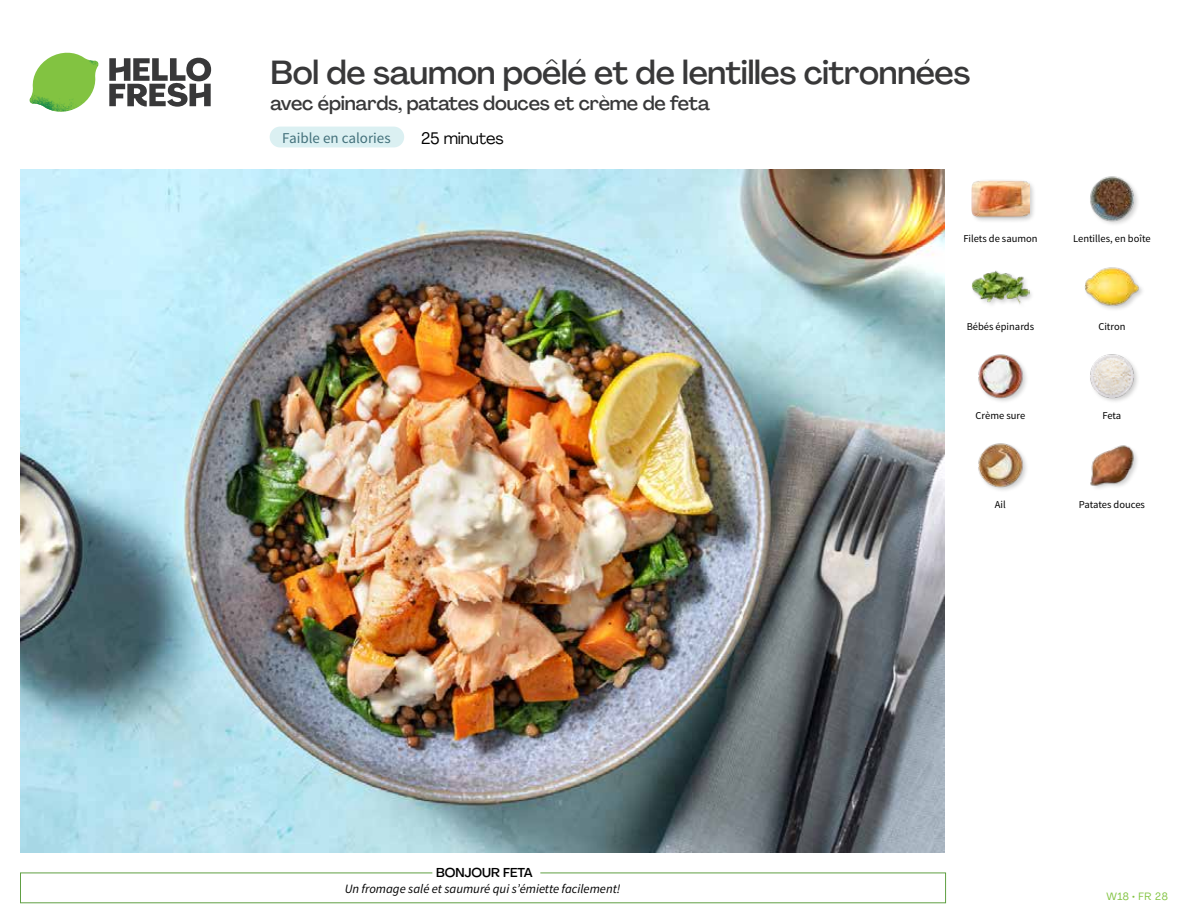
<style>
.page{position:relative;width:1188px;height:918px;background:#fff}
.page>*{position:absolute;margin:0;border:0;box-sizing:border-box;transform-origin:0 0}
.t1{font:500 33px "Agrandir";letter-spacing:-.01em;color:#383839}
.t2{font:500 19.5px "Agrandir";letter-spacing:-.01em;color:#383839}
.t3{font:16.5px "Agrandir";letter-spacing:-.01em;color:#000}
.t4{font:15px "Source Sans Pro";color:#43717b}
.t5{font:italic 12.75px "Source Sans Pro";color:#000}
.t6{font:500 12.75px "Agrandir";color:#000}
.t7{font:10.5px "Source Sans Pro";color:#000}
.t8{font:10.5px "Agrandir";letter-spacing:.05em;color:#82c341}
</style>
<div class="page">
<div style="left:270px;top:127px;width:134px;height:20px;background:#dbf0f2;border-radius:10px"></div>
<svg style="left:109px;top:57px;width:102px;height:50px"></svg>
<svg style="left:34px;top:53px;width:62px;height:40px"></svg>
<img style="left:67px;top:53px;width:32px;height:26px">
<img style="left:33px;top:75px;width:59px;height:11px">
<img style="left:29px;top:79px;width:61px;height:33px">
<img style="left:65px;top:86px;width:27px;height:25px">
<div style="left:20px;top:873px;width:926px;height:30px;border:1px solid #609f43"></div>
<div style="left:432px;top:865px;width:108px;height:15px;background:#fff"></div>
<img style="left:21px;top:170px;width:924px;height:682px">
<img style="left:1090px;top:445px;width:47px;height:44px">
<img style="left:978px;top:443px;width:49px;height:48px">
<img style="left:1090px;top:354px;width:48px;height:48px">
<img style="left:978px;top:354px;width:49px;height:48px">
<img style="left:1084px;top:267px;width:57px;height:43px">
<div style="left:971px;top:270px;width:64px;height:40px;background:#000;opacity:.2"></div>
<img style="left:972px;top:270px;width:57px;height:40px">
<img style="left:1090px;top:176px;width:48px;height:48px">
<div style="left:971px;top:179px;width:65px;height:45px;background:#000;opacity:.2"></div>
<img style="left:972px;top:179px;width:57px;height:45px">
<h1 class="t1" style="left:271px;top:52px;width:701px">Bol de saumon poêlé et de lentilles citronnées</h1>
<h2 class="t2" style="left:271px;top:91px;width:441px">avec épinards, patates douces et crème de feta</h2>
<h3 class="t4" style="left:282px;top:128px;width:110px">Faible en calories</h3>
<h3 class="t3" style="left:421px;top:128px;width:84px">25 minutes</h3>
<p class="t6" style="left:436px;top:864px;width:98px">BONJOUR FETA</p>
<p class="t5" style="left:345px;top:881px;width:277px">Un fromage salé et saumuré qui s’émiette facilement!</p>
<p class="t7" style="left:963px;top:232px;width:76px">Filets de saumon</p>
<p class="t7" style="left:1073px;top:232px;width:79px">Lentilles, en boîte</p>
<p class="t7" style="left:967px;top:320px;width:69px">Bébés épinards</p>
<p class="t7" style="left:1098px;top:320px;width:29px">Citron</p>
<p class="t7" style="left:976px;top:409px;width:51px">Crème sure</p>
<p class="t7" style="left:1102px;top:409px;width:20px">Feta</p>
<p class="t7" style="left:995px;top:498px;width:12px">Ail</p>
<p class="t7" style="left:1079px;top:498px;width:68px">Patates douces</p>
<p class="t8" style="left:1106px;top:890px;width:63px">W18 • FR 28</p>
</div>
